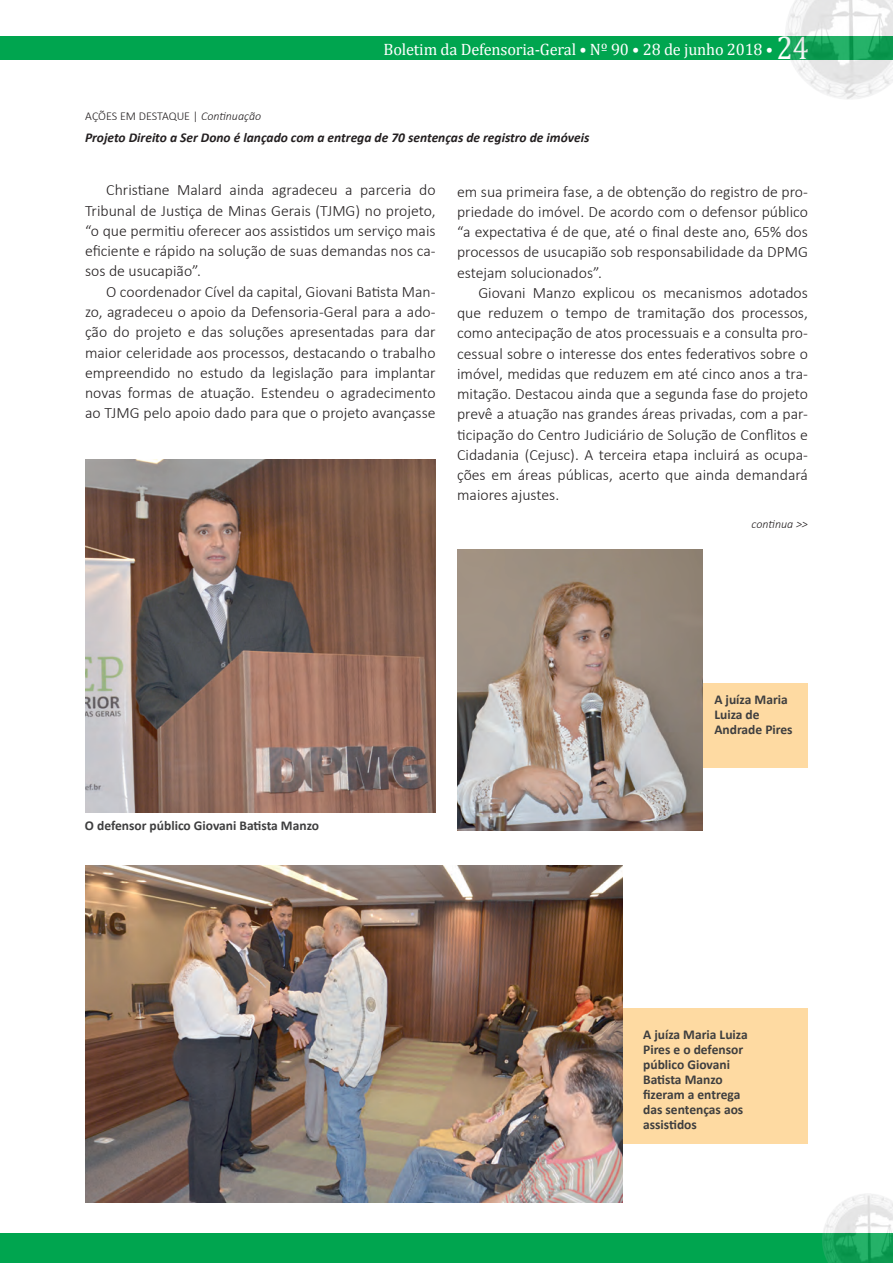
<style>
.page{position:relative;width:893px;height:1263px;background:#fff}
.page>*{position:absolute;margin:0;border:0;box-sizing:border-box;transform-origin:0 0}
.t1{font:16.5px "Cambria";letter-spacing:-.01em;color:#fff}
.t2{font:300 15.75px/20.2px "Calibri";color:#231f20;text-align:justify}
.t3{font:700 13.5px/15px "Calibri";color:#3e3e3f}
.t4{font:italic 700 13.5px "Calibri";color:#231f20}
.t5{font:300 12px "Calibri";letter-spacing:-.005em;color:#231f20}
.t6{font:italic 300 12px "Calibri";color:#231f20}
.s1{font-size:33px}
.s2{font-style:italic}
</style>
<div class="page">
<div style="left:0;top:36px;width:893px;height:24px;background:#00a54f"></div>
<div style="left:0;top:1234px;width:893px;height:29px;background:#00a54f"></div>
<img style="left:823px;top:1194px;width:70px;height:69px">
<img style="left:786px;top:0;width:107px;height:99px">
<div style="left:457px;top:1009px;width:351px;height:135px;background:#fedaa2"></div>
<img style="left:85px;top:459px;width:350px;height:353px">
<img style="left:85px;top:866px;width:537px;height:336px">
<div style="left:457px;top:683px;width:351px;height:85px;background:#fedaa2"></div>
<img style="left:458px;top:550px;width:245px;height:281px">
<p class="t1" style="left:384px;top:39px;width:427px">Boletim da Defensoria-Geral • Nº 90 • 28 de junho 2018 • <span class="s1">24</span></p>
<p class="t5" style="left:85px;top:109px;width:177px">AÇÕES EM DESTAQUE | <span class="s2">Continuação</span></p>
<p class="t4" style="left:85px;top:129px;width:506px">Projeto Direito a Ser Dono é lançado com a entrega de 70 sentenças de registro de imóveis</p>
<p class="t2" style="left:85px;top:180px;width:352px;text-indent:21px">Christiane Malard ainda agradeceu a parceria do Tribunal de Justiça de Minas Gerais (TJMG) no projeto, “o que permitiu oferecer aos assistidos um serviço mais eficiente e rápido na solução de suas demandas nos ca&shy;sos de usucapião”.</p>
<p class="t2" style="left:85px;top:281px;width:352px;text-indent:21px">O coordenador Cível da capital, Giovani Batista Man&shy;zo, agradeceu o apoio da Defensoria-Geral para a ado&shy;ção do projeto e das soluções apresentadas para dar maior celeridade aos processos, destacando o trabalho empreendido no estudo da legislação para implantar novas formas de atuação. Estendeu o agradecimento ao TJMG pelo apoio dado para que o projeto avançasse</p>
<p class="t2" style="left:457px;top:181px;width:352px">em sua primeira fase, a de obtenção do registro de pro&shy;priedade do imóvel. De acordo com o defensor público “a expectativa é de que, até o final deste ano, 65% dos processos de usucapião sob responsabilidade da DPMG estejam solucionados”.</p>
<p class="t2" style="left:457px;top:282px;width:352px;text-indent:21px">Giovani Manzo explicou os mecanismos adotados que reduzem o tempo de tramitação dos processos, como antecipação de atos processuais e a consulta pro&shy;cessual sobre o interesse dos entes federativos sobre o imóvel, medidas que reduzem em até cinco anos a tra&shy;mitação. Destacou ainda que a segunda fase do projeto prevê a atuação nas grandes áreas privadas, com a par&shy;ticipação do Centro Judiciário de Solução de Conflitos e Cidadania (Cejusc). A terceira etapa incluirá as ocupa&shy;ções em áreas públicas, acerto que ainda demandará maiores ajustes.</p>
<p class="t6" style="left:751px;top:517px;width:58px">continua &gt;&gt;</p>
<p class="t3" style="left:85px;top:818px;width:236px">O defensor público Giovani Batista Manzo</p>
<p class="t3" style="left:714px;top:692px;width:80px">A juíza Maria<br>Luiza de<br>Andrade Pires</p>
<p class="t3" style="left:643px;top:1027px;width:106px">A juíza Maria Luiza<br>Pires e o defensor público Giovani<br>Batista Manzo fizeram a entrega das sentenças aos assistidos</p>
</div>
